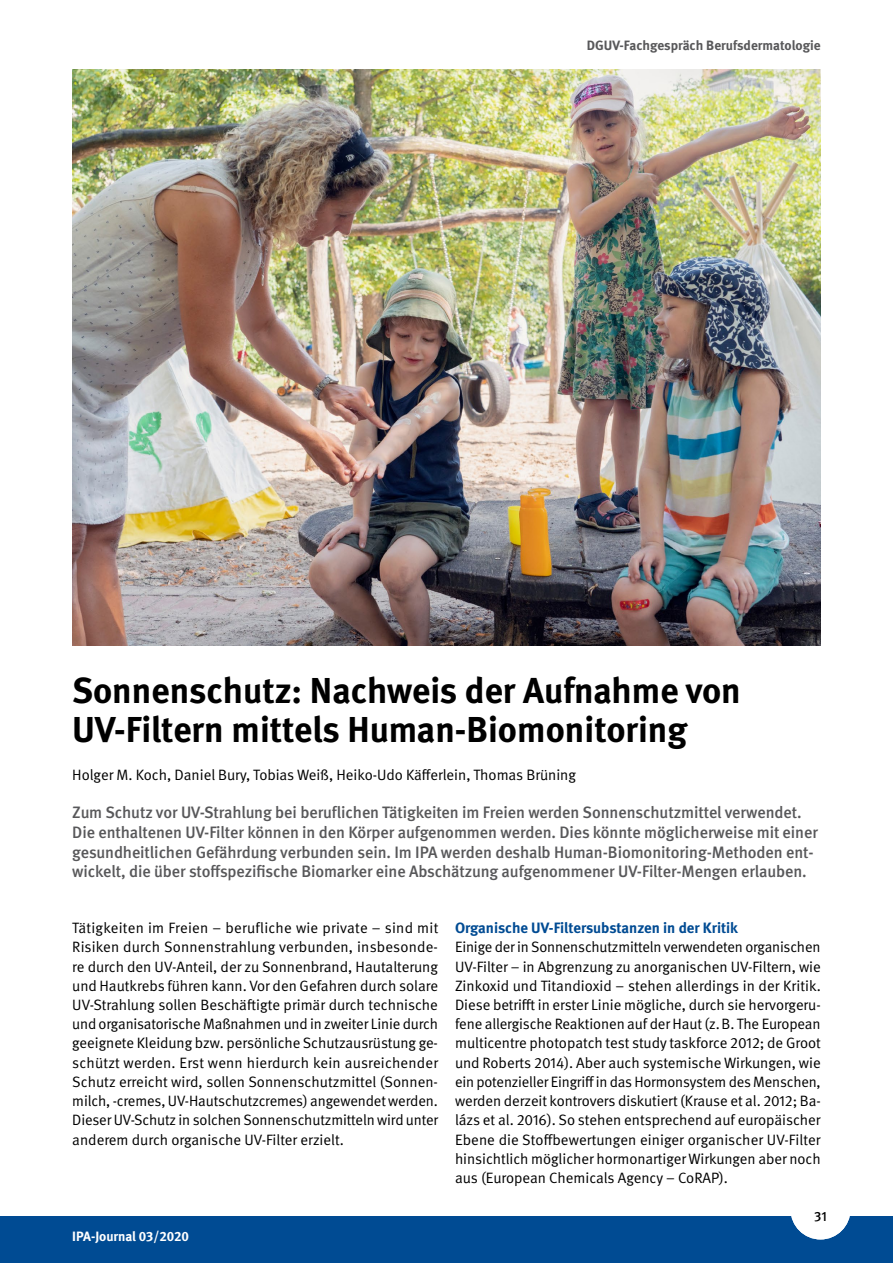
<style>
.page{position:relative;width:893px;height:1263px;background:#fff}
.page>*{position:absolute;margin:0;border:0;box-sizing:border-box;transform-origin:0 0}
._01_Standardschriftarten_ArtikelÜberschri{font:700 36px/39px "DGUV Meta";color:#000}
._01_Standardschriftarten_Anleser_11pt{font:500 16.5px/19.8px "DGUV Meta";letter-spacing:-.005em;color:#58585a}
._01_Standardschriftarten_01_Fließtext{font:15px/19.2px "DGUV Meta";color:#000;text-align:justify}
._01_Standardschriftarten_06_Zwischenübers{font:700 15px "DGUV Meta";color:#004b93}
.t1{font:700 13.5px "DGUV Meta";color:#58585a}
.t2{font:700 13.5px "DGUV Meta";letter-spacing:-.005em;color:#fff}
.t3{font:500 13.5px "DGUV Meta";color:#000}
</style>
<div class="page">
<div style="left:0;top:1216px;width:893px;height:47px;background:#004b93"></div>
<div style="left:791px;top:1179px;width:59px;height:60px;background:#fff;border-radius:50%"></div>
<img style="left:72px;top:69px;width:749px;height:576px">
<p class="t1" style="left:587px;top:37px;width:235px">DGUV-Fachgespräch Berufsdermatologie</p>
<h1 class="_01_Standardschriftarten_ArtikelÜberschri" style="left:72px;top:672px;width:670px">Sonnenschutz: Nachweis der Aufnahme von<br>UV-Filtern mittels Human-Biomonitoring</h1>
<p class="_01_Standardschriftarten_01_Fließtext" style="left:72px;top:765px;width:505px">Holger M. Koch, Daniel Bury, Tobias Weiß, Heiko-Udo Käfferlein, Thomas Brüning</p>
<p class="_01_Standardschriftarten_Anleser_11pt" style="left:72px;top:803px;width:747px">Zum Schutz vor UV-Strahlung bei beruflichen Tätigkeiten im Freien werden Sonnenschutzmittel verwendet.<br>Die enthaltenen UV-Filter können in den Körper aufgenommen werden. Dies könnte möglicherweise mit einer gesundheitlichen Gefährdung verbunden sein. Im IPA werden deshalb Human-Biomonitoring-Methoden ent&shy;wickelt, die über stoffspezifische Biomarker eine Abschätzung aufgenommener UV-Filter-Mengen erlauben.</p>
<p class="_01_Standardschriftarten_01_Fließtext" style="left:72px;top:919px;width:368px">Tätigkeiten im Freien – berufliche wie private – sind mit Risiken durch Sonnenstrahlung verbunden, insbesonde&shy;re durch den UV-Anteil, der zu Sonnenbrand, Hautalterung und Hautkrebs führen kann. Vor den Gefahren durch solare UV-Strahlung sollen Beschäftigte primär durch technische und organisatorische Maßnahmen und in zweiter Linie durch geeignete Kleidung bzw. persönliche Schutzausrüstung ge&shy;schützt werden. Erst wenn hierdurch kein ausreichender Schutz erreicht wird, sollen Sonnenschutzmittel (Sonnen&shy;milch, -cremes, UV-Hautschutzcremes) angewendet werden.<br>Dieser UV-Schutz in solchen Sonnenschutzmitteln wird unter anderem durch organische UV-Filter erzielt.</p>
<p class="_01_Standardschriftarten_06_Zwischenübers" style="left:455px;top:919px;width:284px">Organische UV-Filtersubstanzen in der Kritik</p>
<p class="_01_Standardschriftarten_01_Fließtext" style="left:455px;top:938px;width:367px">Einige der in Sonnenschutzmitteln verwendeten organischen UV-Filter – in Abgrenzung zu anorganischen UV-Filtern, wie Zinkoxid und Titandioxid – stehen allerdings in der Kritik.<br>Diese betrifft in erster Linie mögliche, durch sie hervorgeru&shy;fene allergische Reaktionen auf der Haut (z.B. The European multicentre photopatch test study taskforce 2012; de Groot und Roberts 2014). Aber auch systemische Wirkungen, wie ein potenzieller Eingriff in das Hormonsystem des Menschen, werden derzeit kontrovers diskutiert (Krause et al. 2012; Ba&shy;lázs et al. 2016). So stehen entsprechend auf europäischer Ebene die Stoffbewertungen einiger organischer UV-Filter hinsichtlich möglicher hormonartiger Wirkungen aber noch aus (European Chemicals Agency – CoRAP).</p>
<p class="t2" style="left:72px;top:1228px;width:118px">IPA-Journal 03/2020</p>
<p class="t3" style="left:814px;top:1209px;width:14px">31</p>
</div>
